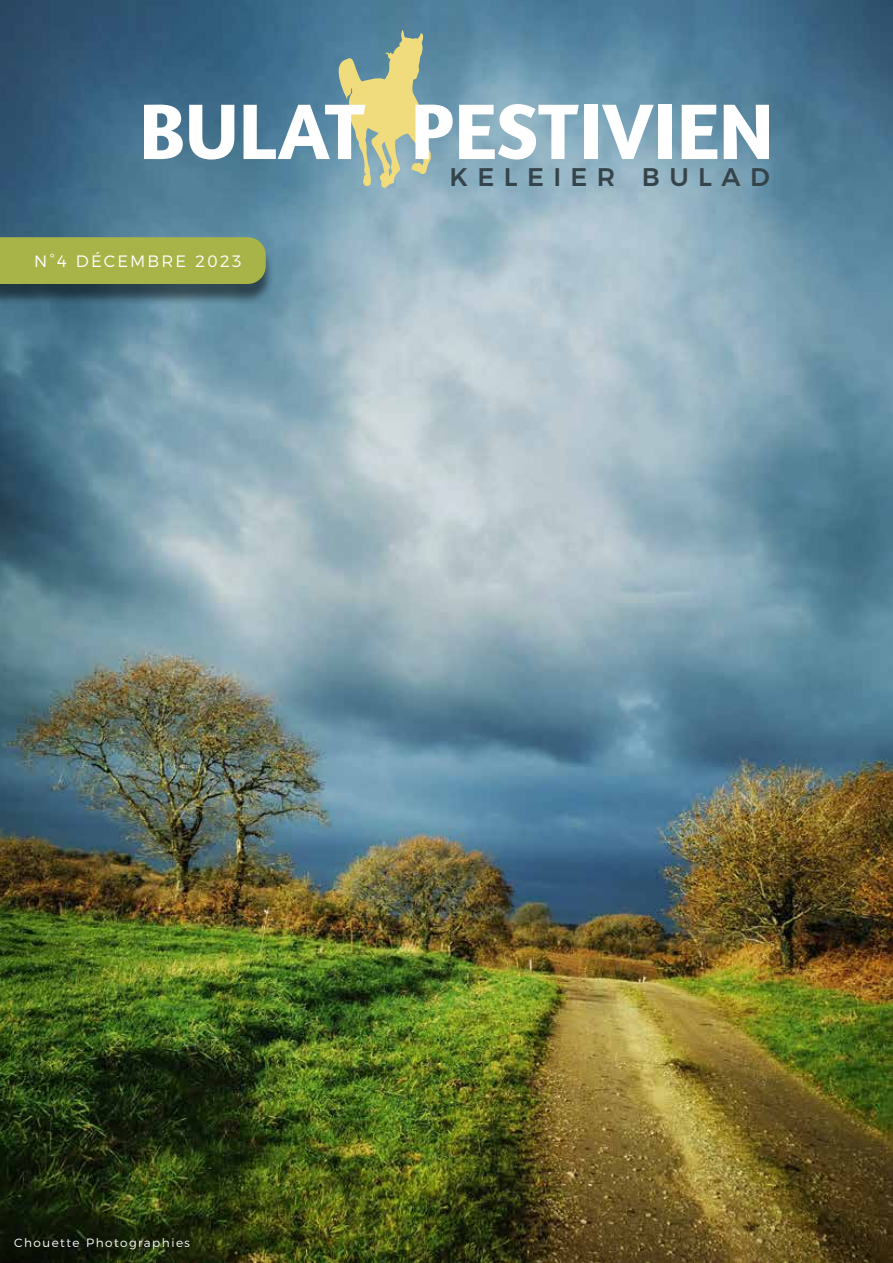
<style>
.page{position:relative;width:893px;height:1263px;background:#fff}
.page>*{position:absolute;margin:0;border:0;box-sizing:border-box;transform-origin:0 0}
.t1{font:700 80.1px "Amaranth";color:#fff}
.t2{font:500 25.5px "Montserrat";letter-spacing:.37em;color:#35444a}
.t3{font:300 16.5px "Montserrat";letter-spacing:.125em;color:#fff}
.t4{font:300 12px "Montserrat";letter-spacing:.125em;color:#fff}
</style>
<div class="page">
<img style="left:0;top:0;width:893px;height:1263px">
<svg style="left:328px;top:30px;width:103px;height:160px;background:#a0b298"></svg>
<div style="left:0;top:242px;width:274px;height:63px;background:#000;opacity:.5"></div>
<div style="left:0;top:237px;width:266px;height:47px;background:#a8b448"></div>
<h1 class="t1" style="left:139px;top:81px;width:636px">BULAT PESTIVIEN</h1>
<h3 class="t3" style="left:34px;top:249px;width:210px">N°4 DÉCEMBRE 2023</h3>
<h2 class="t2" style="left:450px;top:156px;width:322px">KELEIER BULAD</h2>
<p class="t4" style="left:14px;top:1233px;width:177px">Chouette Photographies</p>
</div>
